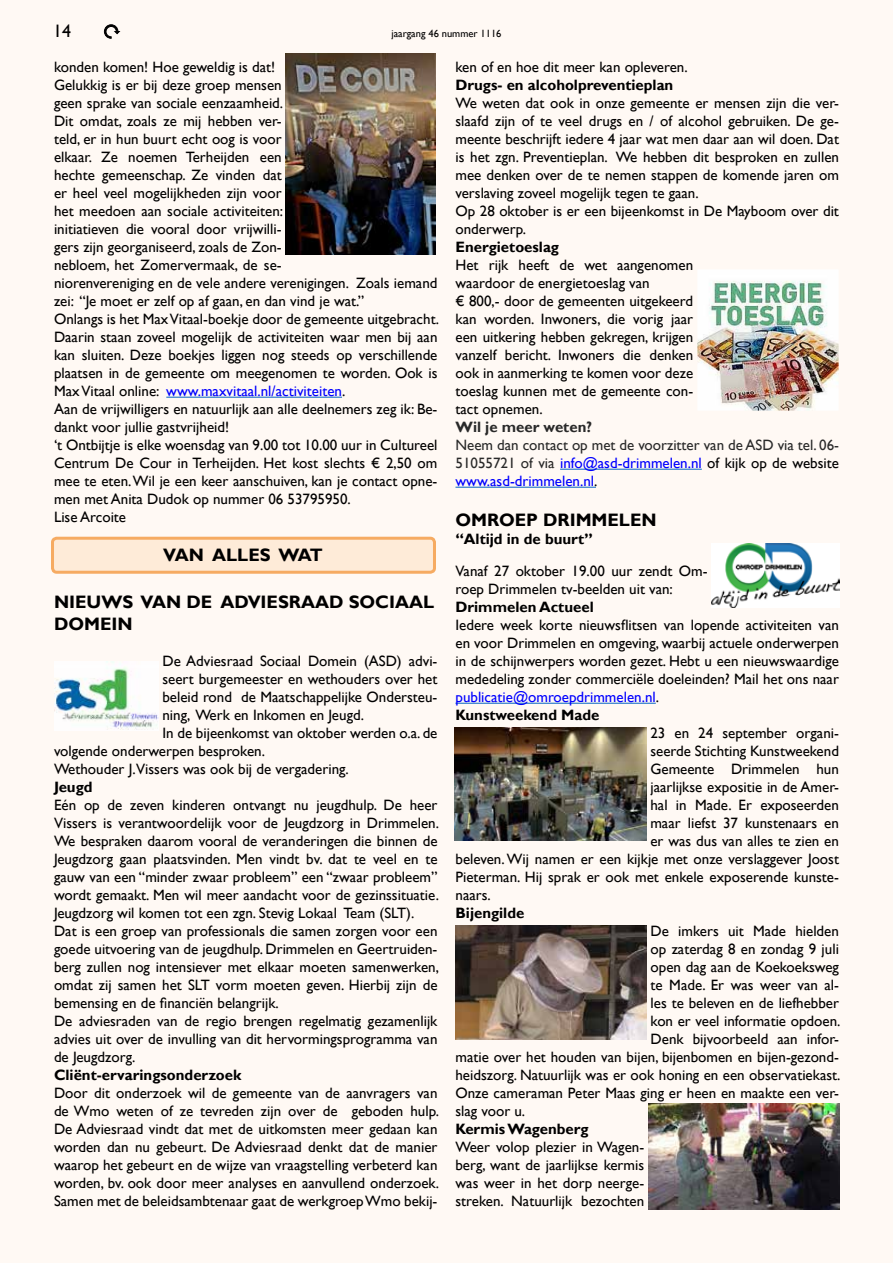
<style>
.page{position:relative;width:893px;height:1263px;background:#fff8f2}
.page>*{position:absolute;margin:0;border:0;box-sizing:border-box;transform-origin:0 0}
.t1{font:700 18px/21.6px "Gill Sans";color:#000}
.t2{font:18px "Gill Sans";color:#000}
.t3{font:15px/18px "Gill Sans";color:#000}
.t4{font:700 15px "Gill Sans";color:#000}
.t5{font:15px/18px "Gill Sans";color:#292929;text-align:justify}
.t6{font:700 15px "Gill Sans";color:#292929}
.t7{font:10.5px "Gill Sans";color:#000}
.s1{color:#00f}
.s2{color:#000}
.s3{font-weight:700}
</style>
<div class="page">
<svg style="left:104px;top:25px;width:15px;height:13px"></svg>
<hr style="left:166px;top:397px;width:176px;height:1px;background:#0563c1">
<hr style="left:560px;top:469px;width:142px;height:1px;background:#0563c1">
<hr style="left:455px;top:487px;width:141px;height:1px;background:#0563c1">
<hr style="left:455px;top:703px;width:201px;height:1px;background:#0563c1">
<div style="left:52px;top:538px;width:382px;height:34px;background:#feebd8;border-radius:4px"></div>
<div style="left:51px;top:537px;width:385px;height:37px;border:3px solid #f6ab62;border-radius:4px"></div>
<img style="left:286px;top:53px;width:150px;height:201px">
<img style="left:54px;top:661px;width:104px;height:70px">
<img style="left:697px;top:270px;width:142px;height:141px">
<img style="left:712px;top:543px;width:127px;height:65px">
<img style="left:455px;top:727px;width:191px;height:114px">
<img style="left:455px;top:926px;width:191px;height:114px">
<img style="left:648px;top:1103px;width:192px;height:106px">
<p class="t2" style="left:53px;top:20px;width:19px">14</p>
<p class="t7" style="left:391px;top:28px;width:112px">jaargang 46 nummer 1116</p>
<p class="t3" style="left:54px;top:58px;width:386px">konden komen! Hoe geweldig is dat!<br>Gelukkig is er bij deze groep mensen<br>geen sprake van sociale eenzaamheid.<br>Dit omdat, zoals ze mij hebben ver-<br>teld, er in hun buurt echt oog is voor<br>elkaar. Ze noemen Terheijden een<br>hechte gemeenschap. Ze vinden dat<br>er heel veel mogelijkheden zijn voor<br>het meedoen aan sociale activiteiten:<br>initiatieven die vooral door vrijwilli-<br>gers zijn georganiseerd, zoals de Zon-<br>nebloem, het Zomervermaak, de se-<br>niorenvereniging en de vele andere verenigingen. Zoals iemand zei: “Je moet er zelf op af gaan, en dan vind je wat.”<br>Onlangs is het Max Vitaal-boekje door de gemeente uitgebracht.<br>Daarin staan zoveel mogelijk de activiteiten waar men bij aan kan sluiten. Deze boekjes liggen nog steeds op verschillende plaatsen in de gemeente om meegenomen te worden. Ook is Max Vitaal online: <span class="s1">www.maxvitaal.nl/activiteiten</span>.<br>Aan de vrijwilligers en natuurlijk aan alle deelnemers zeg ik: Be&shy;dankt voor jullie gastvrijheid!<br>‘t Ontbijtje is elke woensdag van 9.00 tot 10.00 uur in Cultureel Centrum De Cour in Terheijden. Het kost slechts € 2,50 om mee te eten. Wil je een keer aanschuiven, kan je contact opne&shy;men met Anita Dudok op nummer 06 53795950.<br>Lise Arcoite</p>
<p class="t3" style="left:455px;top:58px;width:234px">ken of en hoe dit meer kan opleveren.</p>
<p class="t4" style="left:455px;top:76px;width:219px">Drugs- en alcoholpreventieplan</p>
<p class="t3" style="left:455px;top:94px;width:385px">We weten dat ook in onze gemeente er mensen zijn die ver&shy;slaafd zijn of te veel drugs en / of alcohol gebruiken. De ge&shy;meente beschrijft iedere 4 jaar wat men daar aan wil doen. Dat is het zgn. Preventieplan. We hebben dit besproken en zullen mee denken over de te nemen stappen de komende jaren om verslaving zoveel mogelijk tegen te gaan.<br>Op 28 oktober is er een bijeenkomst in De Mayboom over dit onderwerp.</p>
<p class="t4" style="left:455px;top:238px;width:105px">Energietoeslag</p>
<p class="t3" style="left:455px;top:256px;width:239px">Het rijk heeft de wet aangenomen waardoor de energietoeslag van<br>€ 800,- door de gemeenten uitgekeerd kan worden. Inwoners, die vorig jaar een uitkering hebben gekregen, krijgen vanzelf bericht. Inwoners die denken ook in aanmerking te komen voor deze toeslag kunnen met de gemeente con&shy;tact opnemen.</p>
<p class="t6" style="left:455px;top:418px;width:138px">Wil je meer weten?</p>
<p class="t5" style="left:455px;top:436px;width:385px">Neem dan contact op met de voorzitter van de ASD via tel. 06- 51055721 of via <span class="s1">info@asd-drimmelen.nl</span> <span class="s2">of kijk op de website </span><span class="s1">www.asd-drimmelen.nl</span><span class="s2">.</span></p>
<p class="t1" style="left:455px;top:509px;width:203px">OMROEP DRIMMELEN</p>
<p class="t4" style="left:455px;top:530px;width:139px">“Altijd in de buurt”</p>
<p class="t3" style="left:455px;top:562px;width:254px">Vanaf 27 oktober 19.00 uur zendt Om&shy;roep Drimmelen tv-beelden uit van:</p>
<p class="t4" style="left:455px;top:598px;width:140px">Drimmelen Actueel</p>
<p class="t3" style="left:455px;top:616px;width:385px">Iedere week korte nieuwsflitsen van lopende activiteiten van en voor Drimmelen en omgeving, waarbij actuele onderwerpen in de schijnwerpers worden gezet. Hebt u een nieuwswaardige mededeling zonder commerciële doeleinden? Mail het ons naar <span class="s1">publicatie@omroepdrimmelen.nl</span>.<br><span class="s3">Kunstweekend Made</span></p>
<p class="t3" style="left:650px;top:724px;width:190px">23 en 24 september organi-</p>
<p class="t3" style="left:650px;top:742px;width:190px">seerde Stichting Kunstweekend</p>
<p class="t3" style="left:650px;top:760px;width:190px">Gemeente Drimmelen hun</p>
<p class="t3" style="left:650px;top:778px;width:190px">jaarlijkse expositie in de Amer-</p>
<p class="t3" style="left:650px;top:796px;width:190px">hal in Made. Er exposeerden</p>
<p class="t3" style="left:650px;top:814px;width:190px">maar liefst 37 kunstenaars en</p>
<p class="t3" style="left:650px;top:832px;width:190px">er was dus van alles te zien en</p>
<p class="t3" style="left:455px;top:850px;width:385px">beleven. Wij namen er een kijkje met onze verslaggever Joost</p>
<p class="t3" style="left:455px;top:868px;width:385px">Pieterman. Hij sprak er ook met enkele exposerende kunste-</p>
<p class="t3" style="left:455px;top:886px;width:37px">naars.</p>
<p class="t4" style="left:455px;top:904px;width:70px">Bijengilde</p>
<p class="t3" style="left:651px;top:922px;width:190px">De imkers uit Made hielden</p>
<p class="t3" style="left:651px;top:940px;width:190px">op zaterdag 8 en zondag 9 juli</p>
<p class="t3" style="left:651px;top:958px;width:190px">open dag aan de Koekoeksweg</p>
<p class="t3" style="left:651px;top:976px;width:190px">te Made. Er was weer van al-</p>
<p class="t3" style="left:651px;top:994px;width:190px">les te beleven en de liefhebber</p>
<p class="t3" style="left:651px;top:1012px;width:191px">kon er veel informatie opdoen.</p>
<p class="t3" style="left:651px;top:1030px;width:190px">Denk bijvoorbeeld aan infor-</p>
<p class="t3" style="left:455px;top:1048px;width:385px">matie over het houden van bijen, bijenbomen en bijen-gezond-</p>
<p class="t3" style="left:455px;top:1066px;width:386px">heidszorg. Natuurlijk was er ook honing en een observatiekast.</p>
<p class="t3" style="left:455px;top:1084px;width:385px">Onze cameraman Peter Maas ging er heen en maakte een ver-</p>
<p class="t3" style="left:455px;top:1102px;width:71px">slag voor u.</p>
<p class="t4" style="left:455px;top:1120px;width:135px">Kermis Wagenberg</p>
<p class="t3" style="left:455px;top:1138px;width:190px;text-align:justify">Weer volop plezier in Wagen&shy;berg, want de jaarlijkse kermis was weer in het dorp neerge&shy;streken. Natuurlijk bezochten</p>
<p class="t1" style="left:163px;top:545px;width:161px">VAN ALLES WAT</p>
<p class="t1" style="left:54px;top:592px;width:382px">NIEUWS VAN DE ADVIESRAAD SOCIAAL<br>DOMEIN</p>
<p class="t3" style="left:162px;top:652px;width:277px">De Adviesraad Sociaal Domein (ASD) advi-</p>
<p class="t3" style="left:162px;top:670px;width:277px">seert burgemeester en wethouders over het</p>
<p class="t3" style="left:162px;top:688px;width:277px">beleid rond de Maatschappelijke Ondersteu-</p>
<p class="t3" style="left:162px;top:706px;width:203px">ning, Werk en Inkomen en Jeugd.</p>
<p class="t3" style="left:162px;top:724px;width:277px">In de bijeenkomst van oktober werden o.a. de</p>
<p class="t3" style="left:54px;top:742px;width:212px">volgende onderwerpen besproken.</p>
<p class="t3" style="left:54px;top:760px;width:296px">Wethouder J.Vissers was ook bij de vergadering.</p>
<p class="t4" style="left:54px;top:778px;width:40px">Jeugd</p>
<p class="t3" style="left:54px;top:796px;width:386px">Eén op de zeven kinderen ontvangt nu jeugdhulp. De heer Vissers is verantwoordelijk voor de Jeugdzorg in Drimmelen.<br>We bespraken daarom vooral de veranderingen die binnen de Jeugdzorg gaan plaatsvinden. Men vindt bv. dat te veel en te gauw van een “minder zwaar probleem” een “zwaar probleem” wordt gemaakt. Men wil meer aandacht voor de gezinssituatie.<br>Jeugdzorg wil komen tot een zgn. Stevig Lokaal Team (SLT).<br>Dat is een groep van professionals die samen zorgen voor een goede uitvoering van de jeugdhulp. Drimmelen en Geertruiden&shy;berg zullen nog intensiever met elkaar moeten samenwerken, omdat zij samen het SLT vorm moeten geven. Hierbij zijn de bemensing en de financiën belangrijk.<br>De adviesraden van de regio brengen regelmatig gezamenlijk advies uit over de invulling van dit hervormingsprogramma van de Jeugdzorg.</p>
<p class="t4" style="left:54px;top:1066px;width:189px">Cliënt-ervaringsonderzoek</p>
<p class="t3" style="left:54px;top:1084px;width:386px;text-align:justify">Door dit onderzoek wil de gemeente van de aanvragers van de Wmo weten of ze tevreden zijn over de geboden hulp.<br>De Adviesraad vindt dat met de uitkomsten meer gedaan kan worden dan nu gebeurt. De Adviesraad denkt dat de manier waarop het gebeurt en de wijze van vraagstelling verbeterd kan worden, bv. ook door meer analyses en aanvullend onderzoek.<br>Samen met de beleidsambtenaar gaat de werkgroep Wmo bekij-</p>
</div>
